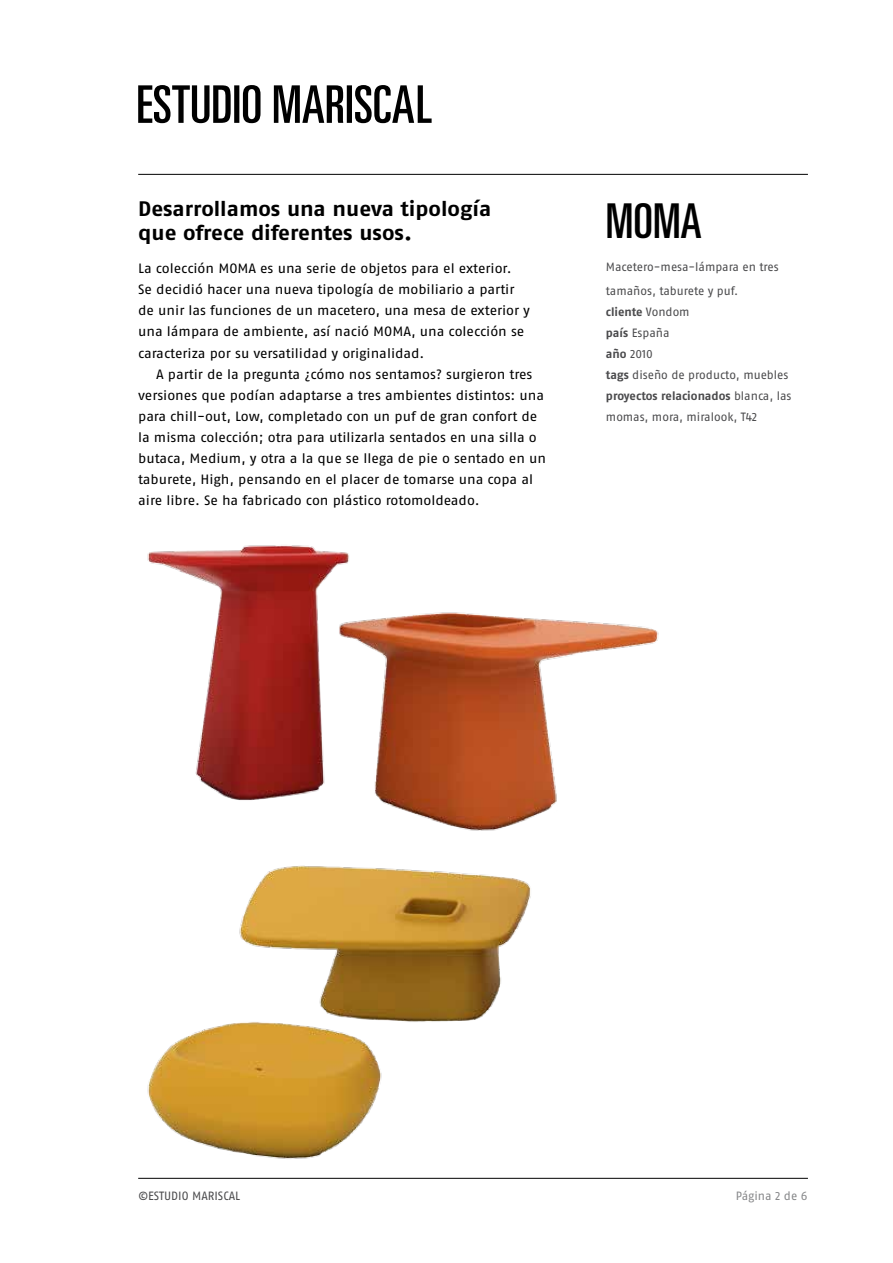
<style>
.page{position:relative;width:893px;height:1263px;background:#fff}
.page>*{position:absolute;margin:0;border:0;box-sizing:border-box;transform-origin:0 0}
.t1{font:ultra-condensed 48px "Univers";color:#000}
.t2{font:21px/24px "Fago No Bold Lf";color:#000;scale:1.06 1}
.t3{font:13.5px/21px "Fago No Regular LF";letter-spacing:-.005em;color:#000;scale:1.06 1}
.t4{font:12px/21px "Fago No Regular LF";color:#4b4b4d}
.t5{font:12px "Fago No Bold Lf";color:#4b4b4d}
.t6{font:12px "Fago No Regular LF";letter-spacing:-.005em;color:#87888a}
.s1{font-family:"Fago No Regular LF"}
.s2{font-family:"Fago No Bold Lf"}
</style>
<div class="page">
<hr style="left:138px;top:1178px;width:670px;height:1px;background:#000">
<hr style="left:138px;top:174px;width:670px;height:1px;background:#000">
<svg style="left:138px;top:85px;width:294px;height:38px"></svg>
<img style="left:147px;top:545px;width:512px;height:286px">
<img style="left:147px;top:865px;width:384px;height:294px">
<h2 class="t2" style="left:138px;top:197px;width:335px">Desarrollamos una nueva tipología que ofrece diferentes usos.</h2>
<p class="t3" style="left:138px;top:258px;width:371px">La colección MOMA es una serie de objetos para el exterior.<br>Se decidió hacer una nueva tipología de mobiliario a partir de unir las funciones de un macetero, una mesa de exterior y una lámpara de ambiente, así nació MOMA, una colección se caracteriza por su versatilidad y originalidad.</p>
<p class="t3" style="left:138px;top:363px;width:386px;text-indent:18px">A partir de la pregunta ¿cómo nos sentamos? surgieron tres versiones que podían adaptarse a tres ambientes distintos: una para chill-out, Low, completado con un puf de gran confort de la misma colección; otra para utilizarla sentados en una silla o butaca, Medium, y otra a la que se llega de pie o sentado en un taburete, High, pensando en el placer de tomarse una copa al aire libre. Se ha fabricado con plástico rotomoldeado.</p>
<h1 class="t1" style="left:606px;top:194px;width:97px">MOMA</h1>
<p class="t4" style="left:606px;top:255px;width:174px;line-height:24px">Macetero-mesa-lámpara en tres tamaños, taburete y puf.</p>
<p class="t5" style="left:606px;top:305px;width:85px">cliente <span class="s1">Vondom</span></p>
<p class="t4" style="left:606px;top:322px;width:184px"><span class="s2">país</span> España<br><span class="s2">año</span> 2010<br><span class="s2">tags</span> diseño de producto, muebles</p>
<p class="t5" style="left:606px;top:389px;width:187px">proyectos relacionados <span class="s1">blanca, las</span></p>
<p class="t4" style="left:606px;top:406px;width:153px">momas, mora, miralook, T42</p>
<p class="t4" style="left:138px;top:1185px;width:103px">©ESTUDIO MARISCAL</p>
<p class="t6" style="left:736px;top:1189px;width:73px">Página 2 de 6</p>
</div>
